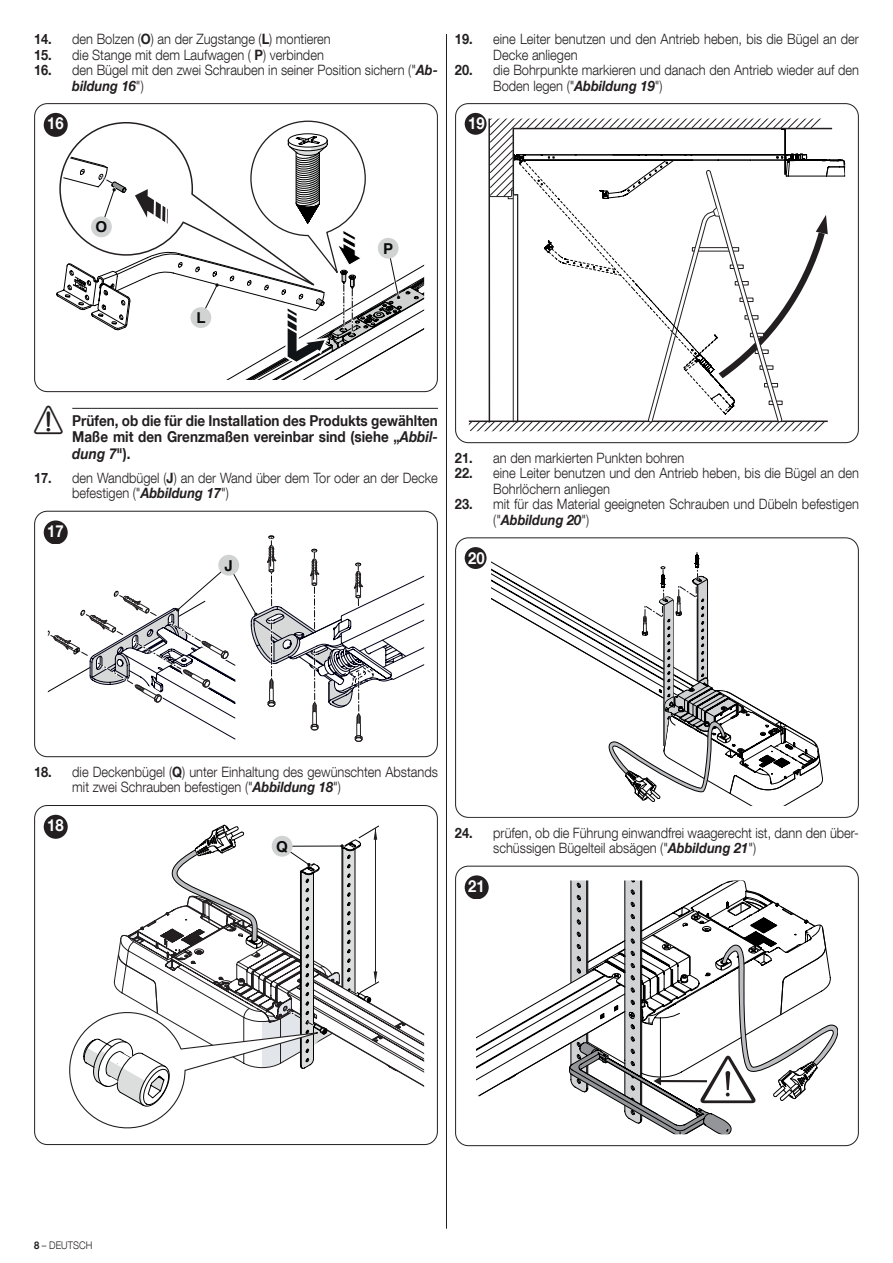
<style>
.page{position:relative;width:893px;height:1263px;background:#fff}
.page>*{position:absolute;margin:0;border:0;box-sizing:border-box;transform-origin:0 0}
.t1{font:700 16.5px "Helvetica Neue LT Com";color:#fff;scale:.9 1}
.t2{font:700 15px/16.5px "Helvetica Neue LT Com";color:#231f20;text-align:justify;scale:.9 1}
.t3{font:700 15px "Helvetica";color:#090b0d}
.t4{font:300 14.25px/15.5px "Helvetica Neue LT Com";color:#231f20;scale:.9 1}
.t5{font:300 10.5px "Helvetica Neue LT Com";color:#231f20;scale:.9 1}
.s1{font-weight:700}
.s2{font-weight:700;font-style:italic}
.s3{font-family:"NICE Simboli";font-weight:400;font-size:28.5px}
.s4{font-style:italic}
</style>
<div class="page">
<hr style="left:72px;top:408px;width:366px;height:1px;background:#231f20">
<svg style="left:49px;top:119px;width:374px;height:260px"></svg>
<div style="left:37px;top:107px;width:398px;height:284px;border:11px solid #fff;border-radius:7px"></div>
<div style="left:44px;top:113px;width:23px;height:23px;background:#231f20;border-radius:50%"></div>
<div style="left:34px;top:511px;width:404px;height:246px;border:1px solid #231f20;border-radius:13px"></div>
<svg style="left:49px;top:535px;width:374px;height:207px"></svg>
<div style="left:37px;top:514px;width:398px;height:242px;border:11px solid #fff;border-radius:7px"></div>
<div style="left:44px;top:520px;width:23px;height:24px;background:#231f20;border-radius:50%"></div>
<svg style="left:63px;top:823px;width:360px;height:306px"></svg>
<div style="left:272px;top:836px;width:21px;height:21px;background:#d1d2d2;border-radius:50%"></div>
<div style="left:37px;top:810px;width:398px;height:334px;border:11px solid #fff;border-radius:7px"></div>
<div style="left:44px;top:815px;width:23px;height:23px;background:#231f20;border-radius:50%"></div>
<hr style="left:446px;top:34px;width:1px;height:1195px;background:#231f20">
<svg style="left:470px;top:120px;width:374px;height:310px"></svg>
<div style="left:458px;top:108px;width:398px;height:334px;border:11px solid #fff;border-radius:7px"></div>
<div style="left:465px;top:113px;width:22px;height:22px;background:#231f20;border-radius:50%"></div>
<div style="left:455px;top:537px;width:404px;height:281px;border:1px solid #231f20;border-radius:13px"></div>
<svg style="left:491px;top:561px;width:116px;height:105px"></svg>
<svg style="left:607px;top:553px;width:216px;height:251px"></svg>
<div style="left:458px;top:541px;width:398px;height:275px;border:11px solid #fff;border-radius:7px"></div>
<div style="left:465px;top:547px;width:22px;height:22px;background:#231f20;border-radius:50%"></div>
<svg style="left:476px;top:882px;width:362px;height:251px"></svg>
<div style="left:458px;top:870px;width:398px;height:275px;border:11px solid #fff;border-radius:7px"></div>
<div style="left:465px;top:875px;width:23px;height:24px;background:#231f20;border-radius:50%"></div>
<p class="t4" style="left:34px;top:31px;width:331px"><span class="s1">14.</span> den Bolzen (<span class="s1">O</span>) an der Zugstange (<span class="s1">L</span>) montieren</p>
<p class="t4" style="left:34px;top:47px;width:324px"><span class="s1">15.</span> die Stange mit dem Laufwagen ( <span class="s1">P</span>) verbinden</p>
<p class="t4" style="left:72px;top:62px;width:408px;text-indent:-38px"><span class="s1">16.</span> den Bügel mit den zwei Schrauben in seiner Position sichern ("<span class="s2">Ab&shy;bildung 16</span>")</p>
<p class="t1" style="left:47px;top:113px;width:20px">16</p>
<p class="t4" style="left:493px;top:31px;width:408px;text-indent:-38px"><span class="s1">19.</span> eine Leiter benutzen und den Antrieb heben, bis die Bügel an der<br>Decke anliegen</p>
<p class="t4" style="left:493px;top:62px;width:408px;text-indent:-38px"><span class="s1">20.</span> die Bohrpunkte markieren und danach den Antrieb wieder auf den<br>Boden legen ("<span class="s2">Abbildung 19</span>")</p>
<p class="t1" style="left:468px;top:113px;width:20px">19</p>
<p class="t3" style="left:95px;top:215px;width:13px">O</p>
<p class="t3" style="left:196px;top:306px;width:11px">L</p>
<p class="t3" style="left:383px;top:236px;width:12px">P</p>
<p class="t2" style="left:72px;top:412px;width:408px;text-indent:-38px"><span class="s3">a</span> Prüfen, ob die für die Installation des Produkts gewählten Maße mit den Grenzmaßen vereinbar sind (siehe „<span class="s4">Abbil&shy;dung 7</span>").</p>
<p class="t4" style="left:72px;top:470px;width:408px;text-indent:-38px"><span class="s1">17.</span> den Wandbügel (<span class="s1">J</span>) an der Wand über dem Tor oder an der Decke befestigen ("<span class="s2">Abbildung 17</span>")</p>
<p class="t1" style="left:47px;top:521px;width:20px">17</p>
<p class="t3" style="left:224px;top:553px;width:10px">J</p>
<p class="t4" style="left:455px;top:450px;width:257px"><span class="s1">21.</span> an den markierten Punkten bohren</p>
<p class="t4" style="left:493px;top:465px;width:408px;text-indent:-38px"><span class="s1">22.</span> eine Leiter benutzen und den Antrieb heben, bis die Bügel an den<br>Bohrlöchern anliegen</p>
<p class="t4" style="left:493px;top:496px;width:408px;text-indent:-38px"><span class="s1">23.</span> mit für das Material geeigneten Schrauben und Dübeln befestigen ("<span class="s2">Abbildung 20</span>")</p>
<p class="t1" style="left:468px;top:547px;width:20px">20</p>
<p class="t4" style="left:72px;top:764px;width:408px;text-indent:-38px"><span class="s1">18.</span> die Deckenbügel (<span class="s1">Q</span>) unter Einhaltung des gewünschten Abstands mit zwei Schrauben befestigen ("<span class="s2">Abbildung 18</span>")</p>
<p class="t1" style="left:47px;top:815px;width:20px">18</p>
<p class="t3" style="left:276px;top:834px;width:13px">Q</p>
<p class="t4" style="left:493px;top:824px;width:408px;text-indent:-38px"><span class="s1">24.</span> prüfen, ob die Führung einwandfrei waagerecht ist, dann den über&shy;schüssigen Bügelteil absägen ("<span class="s2">Abbildung 21</span>")</p>
<p class="t1" style="left:468px;top:875px;width:20px">21</p>
<p class="t5" style="left:34px;top:1239px;width:66px"><span class="s1">8</span> – DEUTSCH</p>
</div>
